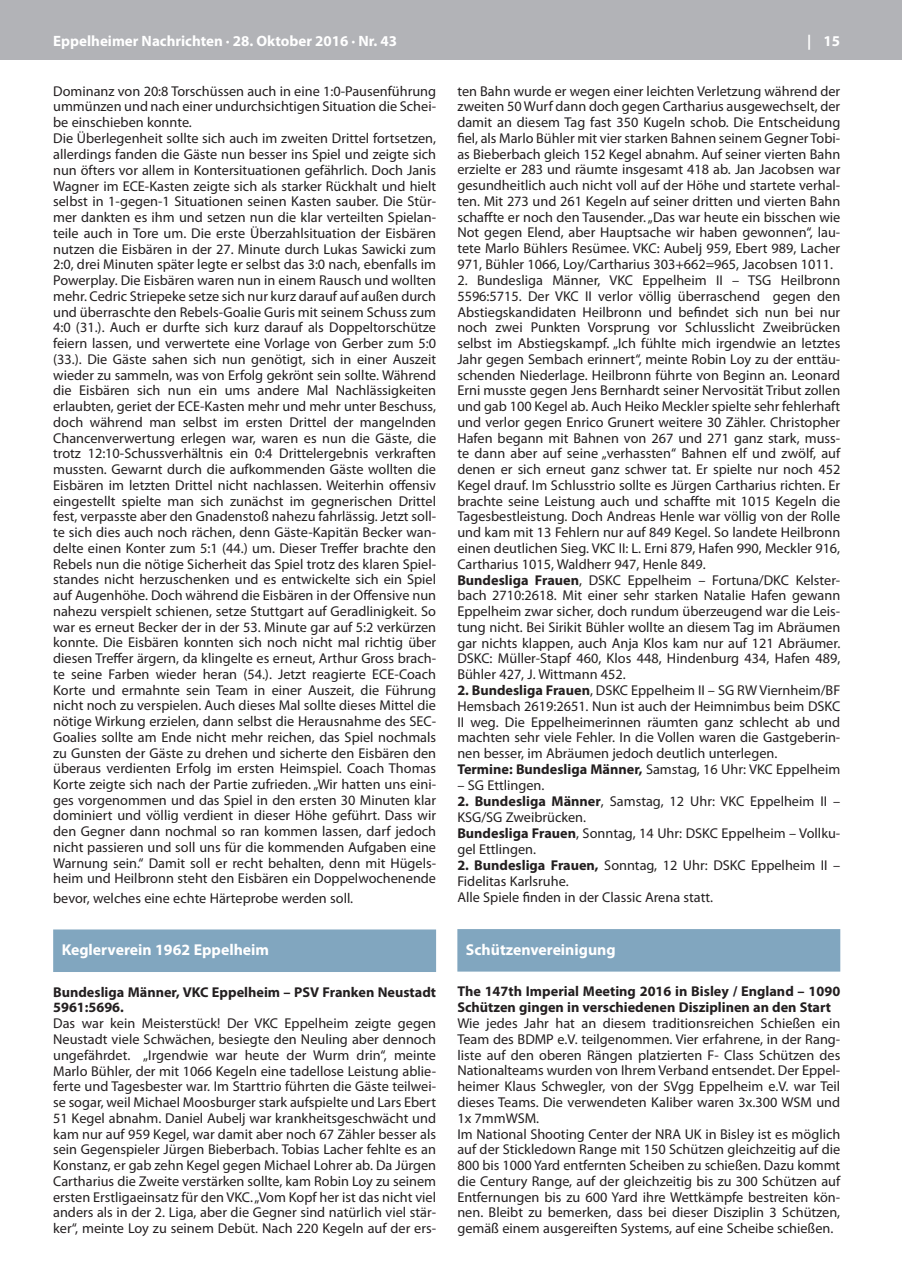
<style>
.page{position:relative;width:902px;height:1280px;background:#fff}
.page>*{position:absolute;margin:0;border:0;box-sizing:border-box;transform-origin:0 0}
.t1{font:700 15.75px "Myriad Pro";color:#fff}
.t2{font:700 15px "Myriad Pro";color:#fff}
.t3{font:14.25px/15.8px "Myriad Pro";color:#231f20}
.t4{font:700 14.25px/15.8px "Myriad Pro";color:#231f20}
.s1{font-weight:700}
</style>
<div class="page">
<div style="left:0;top:0;width:901px;height:60px;background:#b2b3b7"></div>
<div style="left:53px;top:929px;width:383px;height:43px;background:#81a6bf"></div>
<div style="left:457px;top:929px;width:383px;height:42px;background:#81a6bf"></div>
<p class="t2" style="left:53px;top:31px;width:345px">Eppelheimer Nachrichten · 28. Oktober 2016 · Nr. 43</p>
<p class="t2" style="left:807px;top:31px;width:35px">| 15</p>
<p class="t3" style="left:53px;top:83px;width:384px">Dominanz von 20:8 Torschüssen auch in eine 1:0-Pausenführung ummünzen und nach einer undurchsichtigen Situation die Schei&shy;be einschieben konnte.<br>Die Überlegenheit sollte sich auch im zweiten Drittel fortsetzen, allerdings fanden die Gäste nun besser ins Spiel und zeigte sich nun öfters vor allem in Kontersituationen gefährlich. Doch Janis Wagner im ECE-Kasten zeigte sich als starker Rückhalt und hielt selbst in 1-gegen-1 Situationen seinen Kasten sauber. Die Stür&shy;mer dankten es ihm und setzen nun die klar verteilten Spielan&shy;teile auch in Tore um. Die erste Überzahlsituation der Eisbären nutzen die Eisbären in der 27. Minute durch Lukas Sawicki zum 2:0, drei Minuten später legte er selbst das 3:0 nach, ebenfalls im Powerplay. Die Eisbären waren nun in einem Rausch und wollten mehr. Cedric Striepeke setze sich nur kurz darauf auf außen durch und überraschte den Rebels-Goalie Guris mit seinem Schuss zum 4:0 (31.). Auch er durfte sich kurz darauf als Doppeltorschütze feiern lassen, und verwertete eine Vorlage von Gerber zum 5:0 (33.). Die Gäste sahen sich nun genötigt, sich in einer Auszeit wieder zu sammeln, was von Erfolg gekrönt sein sollte. Während die Eisbären sich nun ein ums andere Mal Nachlässigkeiten erlaubten, geriet der ECE-Kasten mehr und mehr unter Beschuss, doch während man selbst im ersten Drittel der mangelnden Chancenverwertung erlegen war, waren es nun die Gäste, die trotz 12:10-Schussverhältnis ein 0:4 Drittelergebnis verkraften mussten. Gewarnt durch die aufkommenden Gäste wollten die Eisbären im letzten Drittel nicht nachlassen. Weiterhin offensiv eingestellt spielte man sich zunächst im gegnerischen Drittel fest, verpasste aber den Gnadenstoß nahezu fahrlässig. Jetzt soll&shy;te sich dies auch noch rächen, denn Gäste-Kapitän Becker wan&shy;delte einen Konter zum 5:1 (44.) um. Dieser Treffer brachte den Rebels nun die nötige Sicherheit das Spiel trotz des klaren Spiel&shy;standes nicht herzuschenken und es entwickelte sich ein Spiel auf Augenhöhe. Doch während die Eisbären in der Offensive nun nahezu verspielt schienen, setze Stuttgart auf Geradlinigkeit. So war es erneut Becker der in der 53. Minute gar auf 5:2 verkürzen konnte. Die Eisbären konnten sich noch nicht mal richtig über diesen Treffer ärgern, da klingelte es erneut, Arthur Gross brach&shy;te seine Farben wieder heran (54.). Jetzt reagierte ECE-Coach Korte und ermahnte sein Team in einer Auszeit, die Führung nicht noch zu verspielen. Auch dieses Mal sollte dieses Mittel die nötige Wirkung erzielen, dann selbst die Herausnahme des SEC-Goalies sollte am Ende nicht mehr reichen, das Spiel nochmals zu Gunsten der Gäste zu drehen und sicherte den Eisbären den überaus verdienten Erfolg im ersten Heimspiel. Coach Thomas Korte zeigte sich nach der Partie zufrieden. „Wir hatten uns eini&shy;ges vorgenommen und das Spiel in den ersten 30 Minuten klar dominiert und völlig verdient in dieser Höhe geführt. Dass wir den Gegner dann nochmal so ran kommen lassen, darf jedoch nicht passieren und soll uns für die kommenden Aufgaben eine Warnung sein.“ Damit soll er recht behalten, denn mit Hügels&shy;heim und Heilbronn steht den Eisbären ein Doppelwochenende</p>
<p class="t3" style="left:53px;top:890px;width:301px">bevor, welches eine echte Härteprobe werden soll.</p>
<p class="t1" style="left:62px;top:939px;width:209px">Keglerverein 1962 Eppelheim</p>
<p class="t4" style="left:53px;top:983px;width:384px">Bundesliga Männer, VKC Eppelheim – PSV Franken Neustadt<br>5961:5696.</p>
<p class="t3" style="left:53px;top:1015px;width:384px;text-align:justify">Das war kein Meisterstück! Der VKC Eppelheim zeigte gegen Neustadt viele Schwächen, besiegte den Neuling aber dennoch ungefährdet. „Irgendwie war heute der Wurm drin“, meinte Marlo Bühler, der mit 1066 Kegeln eine tadellose Leistung ablie&shy;ferte und Tagesbester war. Im Starttrio führten die Gäste teilwei&shy;se sogar, weil Michael Moosburger stark aufspielte und Lars Ebert 51 Kegel abnahm. Daniel Aubelj war krankheitsgeschwächt und kam nur auf 959 Kegel, war damit aber noch 67 Zähler besser als sein Gegenspieler Jürgen Bieberbach. Tobias Lacher fehlte es an Konstanz, er gab zehn Kegel gegen Michael Lohrer ab. Da Jürgen Cartharius die Zweite verstärken sollte, kam Robin Loy zu seinem ersten Erstligaeinsatz für den VKC. „Vom Kopf her ist das nicht viel anders als in der 2. Liga, aber die Gegner sind natürlich viel stär&shy;ker“, meinte Loy zu seinem Debüt. Nach 220 Kegeln auf der ers-</p>
<p class="t3" style="left:457px;top:83px;width:384px;text-align:justify">ten Bahn wurde er wegen einer leichten Verletzung während der zweiten 50 Wurf dann doch gegen Cartharius ausgewechselt, der damit an diesem Tag fast 350 Kugeln schob. Die Entscheidung fiel, als Marlo Bühler mit vier starken Bahnen seinem Gegner Tobi&shy;as Bieberbach gleich 152 Kegel abnahm. Auf seiner vierten Bahn erzielte er 283 und räumte insgesamt 418 ab. Jan Jacobsen war gesundheitlich auch nicht voll auf der Höhe und startete verhal&shy;ten. Mit 273 und 261 Kegeln auf seiner dritten und vierten Bahn schaffte er noch den Tausender. „Das war heute ein bisschen wie Not gegen Elend, aber Hauptsache wir haben gewonnen“, lau&shy;tete Marlo Bühlers Resümee. VKC: Aubelj 959, Ebert 989, Lacher 971, Bühler 1066, Loy/Cartharius 303+662=965, Jacobsen 1011.</p>
<p class="t3" style="left:457px;top:272px;width:384px">2. Bundesliga Männer, VKC Eppelheim II – TSG Heilbronn 5596:5715. Der VKC II verlor völlig überraschend gegen den Abstiegskandidaten Heilbronn und befindet sich nun bei nur noch zwei Punkten Vorsprung vor Schlusslicht Zweibrücken selbst im Abstiegskampf. „Ich fühlte mich irgendwie an letztes Jahr gegen Sembach erinnert“, meinte Robin Loy zu der enttäu&shy;schenden Niederlage. Heilbronn führte von Beginn an. Leonard Erni musste gegen Jens Bernhardt seiner Nervosität Tribut zollen und gab 100 Kegel ab. Auch Heiko Meckler spielte sehr fehlerhaft und verlor gegen Enrico Grunert weitere 30 Zähler. Christopher Hafen begann mit Bahnen von 267 und 271 ganz stark, muss&shy;te dann aber auf seine „verhassten“ Bahnen elf und zwölf, auf denen er sich erneut ganz schwer tat. Er spielte nur noch 452<br>Kegel drauf. Im Schlusstrio sollte es Jürgen Cartharius richten. Er brachte seine Leistung auch und schaffte mit 1015 Kegeln die Tagesbestleistung. Doch Andreas Henle war völlig von der Rolle und kam mit 13 Fehlern nur auf 849 Kegel. So landete Heilbronn einen deutlichen Sieg. VKC II: L. Erni 879, Hafen 990, Meckler 916, Cartharius 1015, Waldherr 947, Henle 849.<br><span class="s1">Bundesliga Frauen</span>, DSKC Eppelheim – Fortuna/DKC Kelster&shy;bach 2710:2618. Mit einer sehr starken Natalie Hafen gewann Eppelheim zwar sicher, doch rundum überzeugend war die Leis&shy;tung nicht. Bei Sirikit Bühler wollte an diesem Tag im Abräumen gar nichts klappen, auch Anja Klos kam nur auf 121 Abräumer.<br>DSKC: Müller-Stapf 460, Klos 448, Hindenburg 434, Hafen 489, Bühler 427, J. Wittmann 452.</p>
<p class="t3" style="left:457px;top:682px;width:384px"><span class="s1">2. Bundesliga Frauen</span>, DSKC Eppelheim II – SG RW Viernheim/BF Hemsbach 2619:2651. Nun ist auch der Heimnimbus beim DSKC II weg. Die Eppelheimerinnen räumten ganz schlecht ab und machten sehr viele Fehler. In die Vollen waren die Gastgeberin&shy;nen besser, im Abräumen jedoch deutlich unterlegen.<br><span class="s1">Termine: Bundesliga Männer,</span> Samstag, 16 Uhr: VKC Eppelheim</p>
<p class="t3" style="left:457px;top:777px;width:88px">– SG Ettlingen.</p>
<p class="t3" style="left:457px;top:793px;width:384px"><span class="s1">2. Bundesliga Männer</span>, Samstag, 12 Uhr: VKC Eppelheim II – KSG/SG Zweibrücken.<br><span class="s1">Bundesliga Frauen</span>, Sonntag, 14 Uhr: DSKC Eppelheim – Vollku&shy;gel Ettlingen.</p>
<p class="t3" style="left:457px;top:857px;width:384px"><span class="s1">2. Bundesliga Frauen,</span> Sonntag, 12 Uhr: DSKC Eppelheim II –<br>Fidelitas Karlsruhe.<br>Alle Spiele finden in der Classic Arena statt.</p>
<p class="t1" style="left:466px;top:939px;width:151px">Schützenvereinigung</p>
<p class="t4" style="left:457px;top:983px;width:384px">The 147th Imperial Meeting 2016 in Bisley / England – 1090<br>Schützen gingen in verschiedenen Disziplinen an den Start</p>
<p class="t3" style="left:457px;top:1015px;width:384px">Wie jedes Jahr hat an diesem traditionsreichen Schießen ein Team des BDMP e.V. teilgenommen. Vier erfahrene, in der Rang&shy;liste auf den oberen Rängen platzierten F- Class Schützen des Nationalteams wurden von Ihrem Verband entsendet. Der Eppel&shy;heimer Klaus Schwegler, von der SVgg Eppelheim e.V. war Teil dieses Teams. Die verwendeten Kaliber waren 3x.300 WSM und 1x 7mmWSM.<br>Im National Shooting Center der NRA UK in Bisley ist es möglich auf der Stickledown Range mit 150 Schützen gleichzeitig auf die 800 bis 1000 Yard entfernten Scheiben zu schießen. Dazu kommt die Century Range, auf der gleichzeitig bis zu 300 Schützen auf Entfernungen bis zu 600 Yard ihre Wettkämpfe bestreiten kön&shy;nen. Bleibt zu bemerken, dass bei dieser Disziplin 3 Schützen, gemäß einem ausgereiften Systems, auf eine Scheibe schießen.</p>
</div>
